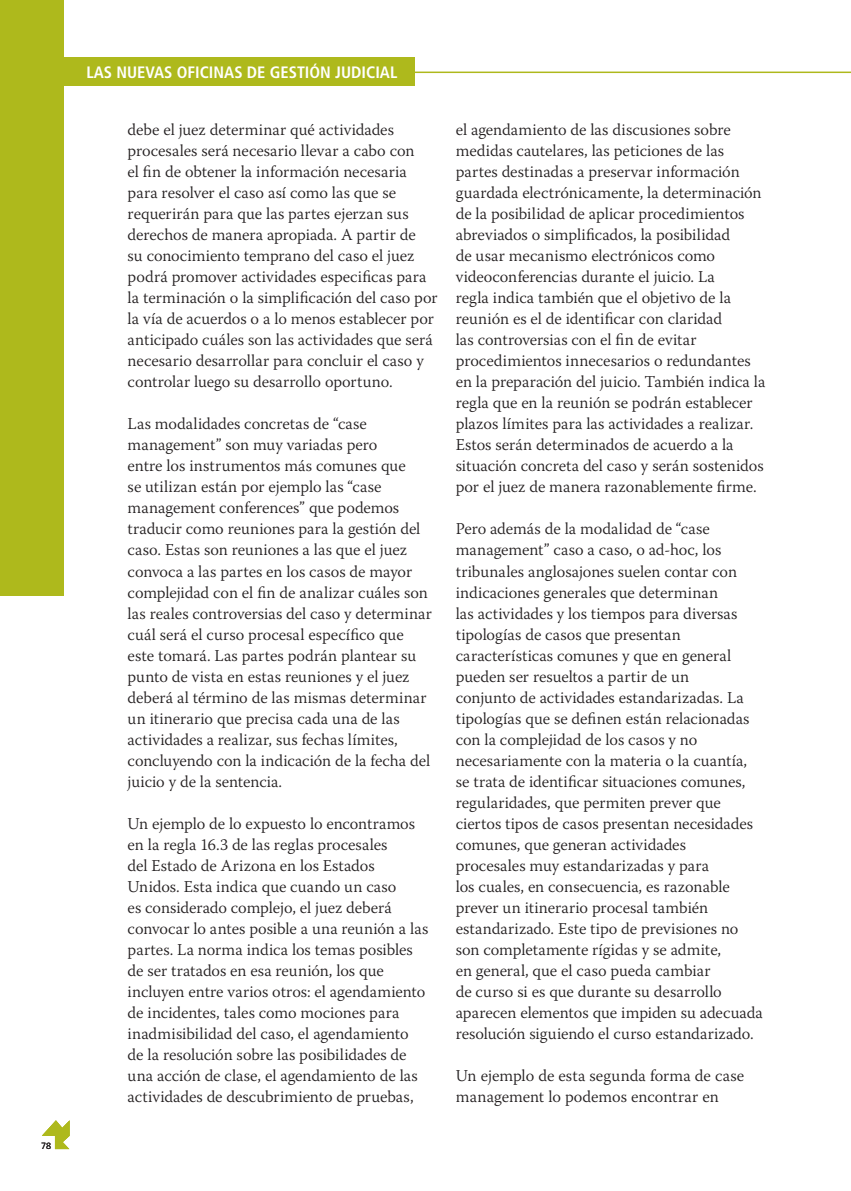
<style>
.page{position:relative;width:851px;height:1191px;background:#fff}
.page>*{position:absolute;margin:0;border:0;box-sizing:border-box;transform-origin:0 0}
.texto_galera_1er_par{font:300 16.5px/21px "Warnock Pro";color:#231f20}
.t1{font:700 condensed 16.5px "Frutiger LT Std";color:#fff}
.t2{font:300 9px "Frutiger LT Std";color:#231f20}
</style>
<div class="page">
<hr style="left:0;top:72px;width:850px;height:1px;background:#aeb91c">
<div style="left:0;top:0;width:64px;height:595px;background:#aeb91c"></div>
<div style="left:0;top:57px;width:415px;height:29px;background:#aeb91c"></div>
<svg style="left:42px;top:1120px;width:28px;height:29px"></svg>
<p class="t2" style="left:41px;top:1140px;width:12px">78</p>
<p class="t1" style="left:86px;top:62px;width:312px">LAS NUEVAS OFICINAS DE GESTIÓN JUDICIAL</p>
<p class="texto_galera_1er_par" style="left:128px;top:119px;width:311px">debe el juez determinar qué actividades procesales será necesario llevar a cabo con<br>el fin de obtener la información necesaria para resolver el caso así como las que se requerirán para que las partes ejerzan sus derechos de manera apropiada. A partir de<br>su conocimiento temprano del caso el juez podrá promover actividades especificas para la terminación o la simplificación del caso por la vía de acuerdos o a lo menos establecer por anticipado cuáles son las actividades que será necesario desarrollar para concluir el caso y controlar luego su desarrollo oportuno.</p>
<p class="texto_galera_1er_par" style="left:128px;top:413px;width:306px">Las modalidades concretas de “case management” son muy variadas pero<br>entre los instrumentos más comunes que<br>se utilizan están por ejemplo las “case management conferences” que podemos traducir como reuniones para la gestión del caso. Estas son reuniones a las que el juez convoca a las partes en los casos de mayor complejidad con el fin de analizar cuáles son las reales controversias del caso y determinar cuál será el curso procesal específico que este tomará. Las partes podrán plantear su punto de vista en estas reuniones y el juez deberá al término de las mismas determinar un itinerario que precisa cada una de las actividades a realizar, sus fechas límites, concluyendo con la indicación de la fecha del juicio y de la sentencia.</p>
<p class="texto_galera_1er_par" style="left:128px;top:812px;width:302px">Un ejemplo de lo expuesto lo encontramos en la regla 16.3 de las reglas procesales<br>del Estado de Arizona en los Estados Unidos. Esta indica que cuando un caso<br>es considerado complejo, el juez deberá convocar lo antes posible a una reunión a las partes. La norma indica los temas posibles de ser tratados en esa reunión, los que incluyen entre varios otros: el agendamiento de incidentes, tales como mociones para inadmisibilidad del caso, el agendamiento de la resolución sobre las posibilidades de una acción de clase, el agendamiento de las actividades de descubrimiento de pruebas,</p>
<p class="texto_galera_1er_par" style="left:455px;top:119px;width:311px">el agendamiento de las discusiones sobre medidas cautelares, las peticiones de las partes destinadas a preservar información guardada electrónicamente, la determinación de la posibilidad de aplicar procedimientos abreviados o simplificados, la posibilidad<br>de usar mecanismo electrónicos como videoconferencias durante el juicio. La<br>regla indica también que el objetivo de la reunión es el de identificar con claridad<br>las controversias con el fin de evitar procedimientos innecesarios o redundantes en la preparación del juicio. También indica la regla que en la reunión se podrán establecer plazos límites para las actividades a realizar.<br>Estos serán determinados de acuerdo a la situación concreta del caso y serán sostenidos por el juez de manera razonablemente firme.</p>
<p class="texto_galera_1er_par" style="left:455px;top:518px;width:308px">Pero además de la modalidad de “case management” caso a caso, o ad-hoc, los tribunales anglosajones suelen contar con indicaciones generales que determinan<br>las actividades y los tiempos para diversas tipologías de casos que presentan características comunes y que en general pueden ser resueltos a partir de un<br>conjunto de actividades estandarizadas. La tipologías que se definen están relacionadas con la complejidad de los casos y no necesariamente con la materia o la cuantía, se trata de identificar situaciones comunes, regularidades, que permiten prever que ciertos tipos de casos presentan necesidades comunes, que generan actividades<br>procesales muy estandarizadas y para<br>los cuales, en consecuencia, es razonable prever un itinerario procesal también estandarizado. Este tipo de previsiones no son completamente rígidas y se admite,<br>en general, que el caso pueda cambiar<br>de curso si es que durante su desarrollo aparecen elementos que impiden su adecuada resolución siguiendo el curso estandarizado.</p>
<p class="texto_galera_1er_par" style="left:455px;top:1064px;width:290px">Un ejemplo de esta segunda forma de case management lo podemos encontrar en</p>
</div>
